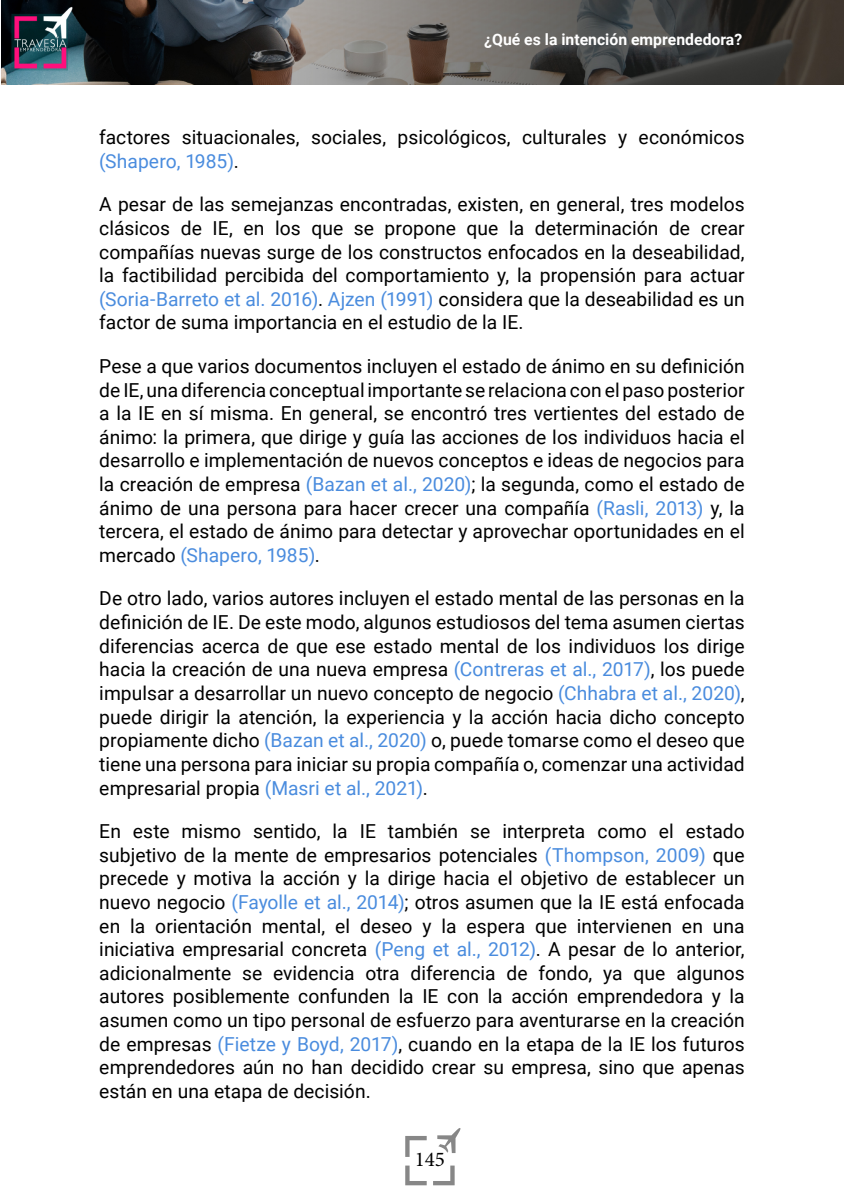
<style>
.page{position:relative;width:844px;height:1191px;background:#fff}
.page>*{position:absolute;margin:0;border:0;box-sizing:border-box;transform-origin:0 0}
.t1{font:21px "Minion Pro";color:#000}
.t2{font:19.25px/23.6px "Roboto";color:#000;text-align:justify}
.t3{font:700 15.75px "Roboto";color:#fff}
.s1{color:#4a8cde}
</style>
<div class="page">
<svg style="left:405px;top:1136px;width:21px;height:21px"></svg>
<svg style="left:405px;top:1165px;width:21px;height:20px"></svg>
<svg style="left:433px;top:1165px;width:21px;height:20px"></svg>
<svg style="left:437px;top:1128px;width:24px;height:25px"></svg>
<img style="left:1px;top:0;width:842px;height:85px">
<p class="t3" style="left:484px;top:28px;width:259px">¿Qué es la intención emprendedora?</p>
<p class="t2" style="left:99px;top:125px;width:646px">factores situacionales, sociales, psicológicos, culturales y económicos <span class="s1">(Shapero, 1985)</span>.</p>
<p class="t2" style="left:99px;top:192px;width:646px">A pesar de las semejanzas encontradas, existen, en general, tres modelos clásicos de IE, en los que se propone que la determinación de crear compañías nuevas surge de los constructos enfocados en la deseabilidad, la factibilidad percibida del comportamiento y, la propensión para actuar <span class="s1">(Soria-Barreto et al. 2016)</span>. <span class="s1">Ajzen (1991)</span> considera que la deseabilidad es un factor de suma importancia en el estudio de la IE.</p>
<p class="t2" style="left:99px;top:353px;width:646px">Pese a que varios documentos incluyen el estado de ánimo en su definición de IE, una diferencia conceptual importante se relaciona con el paso posterior a la IE en sí misma. En general, se encontró tres vertientes del estado de ánimo: la primera, que dirige y guía las acciones de los individuos hacia el desarrollo e implementación de nuevos conceptos e ideas de negocios para la creación de empresa <span class="s1">(Bazan et al., 2020)</span>; la segunda, como el estado de ánimo de una persona para hacer crecer una compañía <span class="s1">(Rasli, 2013)</span> y, la tercera, el estado de ánimo para detectar y aprovechar oportunidades en el mercado <span class="s1">(Shapero, 1985)</span>.</p>
<p class="t2" style="left:99px;top:586px;width:646px">De otro lado, varios autores incluyen el estado mental de las personas en la definición de IE. De este modo, algunos estudiosos del tema asumen ciertas diferencias acerca de que ese estado mental de los individuos los dirige hacia la creación de una nueva empresa <span class="s1">(Contreras et al., 2017)</span>, los puede impulsar a desarrollar un nuevo concepto de negocio <span class="s1">(Chhabra et al., 2020)</span>, puede dirigir la atención, la experiencia y la acción hacia dicho concepto propiamente dicho <span class="s1">(Bazan et al., 2020)</span> o, puede tomarse como el deseo que tiene una persona para iniciar su propia compañía o, comenzar una actividad empresarial propia <span class="s1">(Masri et al., 2021)</span>.</p>
<p class="t2" style="left:99px;top:818px;width:646px">En este mismo sentido, la IE también se interpreta como el estado subjetivo de la mente de empresarios potenciales <span class="s1">(Thompson, 2009)</span> que precede y motiva la acción y la dirige hacia el objetivo de establecer un nuevo negocio <span class="s1">(Fayolle et al., 2014)</span>; otros asumen que la IE está enfocada en la orientación mental, el deseo y la espera que intervienen en una iniciativa empresarial concreta <span class="s1">(Peng et al., 2012)</span>. A pesar de lo anterior, adicionalmente se evidencia otra diferencia de fondo, ya que algunos autores posiblemente confunden la IE con la acción emprendedora y la asumen como un tipo personal de esfuerzo para aventurarse en la creación de empresas <span class="s1">(Fietze y Boyd, 2017)</span>, cuando en la etapa de la IE los futuros emprendedores aún no han decidido crear su empresa, sino que apenas están en una etapa de decisión.</p>
<p class="t1" style="left:414px;top:1145px;width:32px">145</p>
</div>
